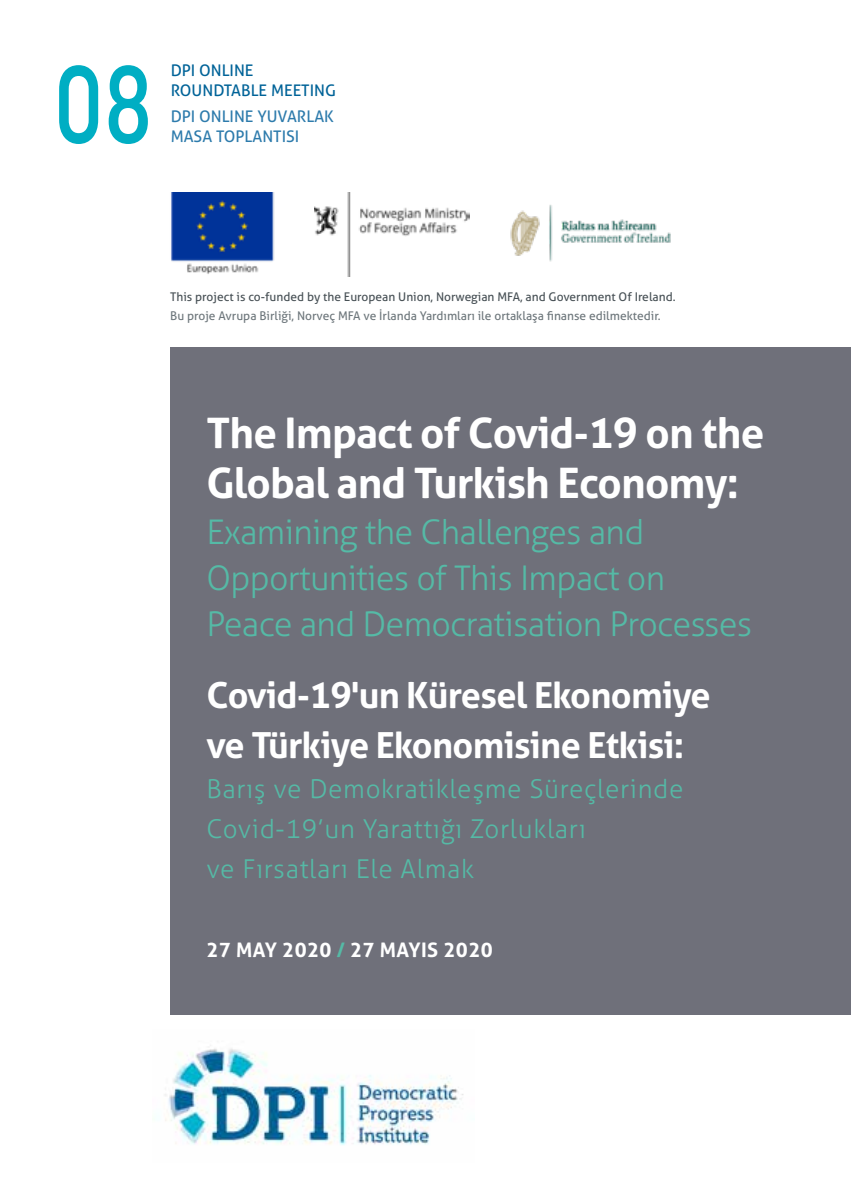
<style>
.page{position:relative;width:851px;height:1191px;background:#fff}
.page>*{position:absolute;margin:0;border:0;box-sizing:border-box;transform-origin:0 0}
.t1{font:500 116.4px "Ciutadella";color:#00aec3;scale:.79 1}
.t2{font:700 42px/50px "Aller";letter-spacing:-.02em;color:#fff}
.t3{font:700 36px/50px "Aller";letter-spacing:-.02em;color:#fff}
.t4{font:300 34px/46px "Aller";letter-spacing:-.02em;color:#55baa6}
.t5{font:300 26px/40px "Aller";letter-spacing:.025em;color:#55baa6}
.t6{font:700 20px "Aller";letter-spacing:.02em;color:#fff}
.t7{font:16px "Aller";color:#2d7bac}
.t8{font:16px/20px "Aller";color:#006398}
.t9{font:12px "Aller";color:#6e777c}
.t10{font:12px "Aller";color:#485156}
.s1{color:#55baa6}
</style>
<div class="page">
<img style="left:165px;top:1048px;width:299px;height:97px">
<img style="left:171px;top:193px;width:104px;height:81px">
<img style="left:315px;top:193px;width:154px;height:83px">
<img style="left:510px;top:204px;width:161px;height:58px">
<div style="left:171px;top:348px;width:679px;height:667px;background:#6f707a"></div>
<h1 class="t1" style="left:53px;top:40px;width:127px">08</h1>
<p class="t8" style="left:171px;top:61px;width:167px">DPI ONLINE<br>ROUNDTABLE MEETING</p>
<p class="t7" style="left:171px;top:107px;width:165px">DPI ONLINE YUVARLAK</p>
<p class="t7" style="left:171px;top:127px;width:130px">MASA TOPLANTISI</p>
<p class="t10" style="left:170px;top:289px;width:507px">This project is co-funded by the European Union, Norwegian MFA, and Government Of Ireland.</p>
<p class="t9" style="left:170px;top:309px;width:492px">Bu proje Avrupa Birliği, Norveç MFA ve İrlanda Yardımları ile ortaklaşa finanse edilmektedir.</p>
<p class="t2" style="left:206px;top:408px;width:559px">The Impact of Covid-19 on the<br>Global and Turkish Economy:</p>
<p class="t4" style="left:206px;top:509px;width:547px">Examining the Challenges and<br>Opportunities of This Impact on<br>Peace and Democratisation Processes</p>
<p class="t3" style="left:206px;top:670px;width:505px">Covid-19'un Küresel Ekonomiye ve Türkiye Ekonomisine Etkisi:</p>
<p class="t5" style="left:206px;top:769px;width:478px">Barış ve Demokratikleşme Süreçlerinde<br>Covid-19’un Yarattığı Zorlukları<br>ve Fırsatları Ele Almak</p>
<p class="t6" style="left:206px;top:938px;width:288px">27 MAY 2020 <span class="s1">/</span> 27 MAYIS 2020</p>
</div>
